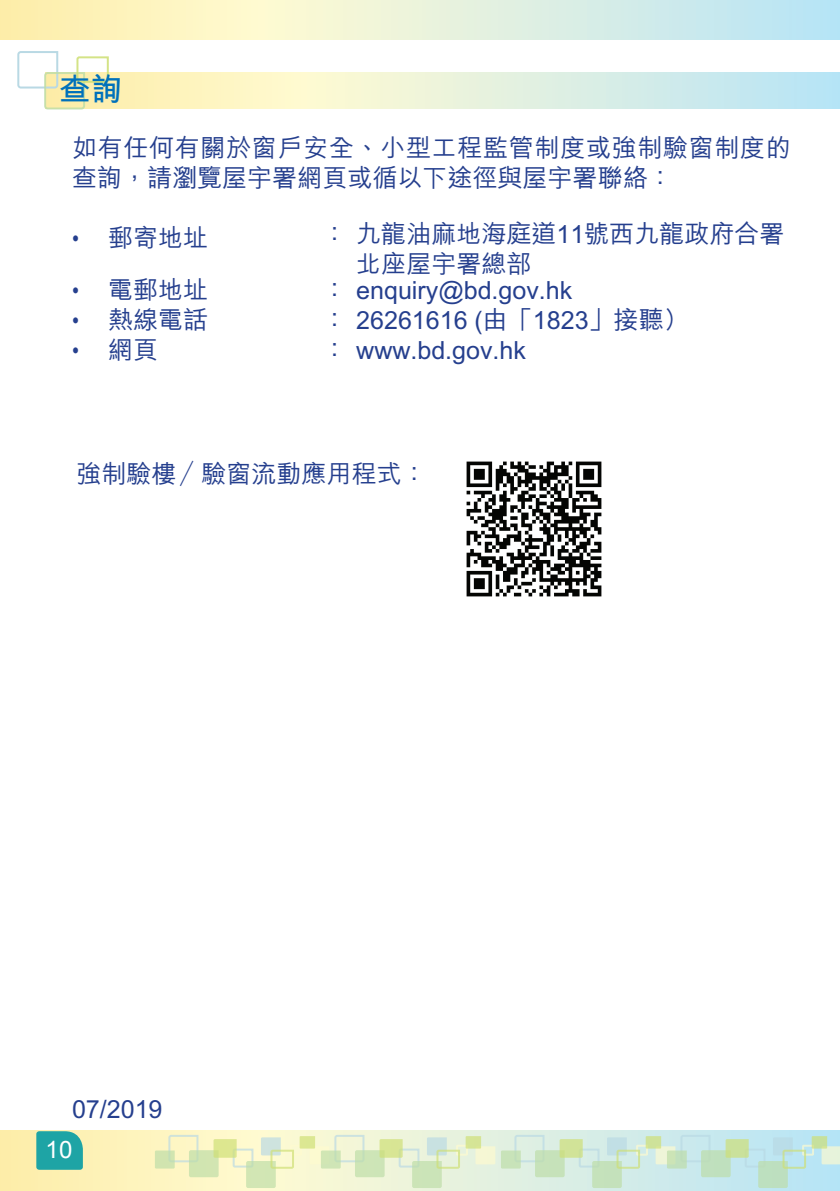
<style>
.page{position:relative;width:840px;height:1191px;background:#fff}
.page>*{position:absolute;margin:0;border:0;box-sizing:border-box;transform-origin:0 0}
.t1{font:700 32px "M Hei HK";color:#0071bb}
.t2{font:500 25px/30px "M Hei HK";color:#253f8e}
.t3{font:500 25px/30px "M Hei HK";letter-spacing:.025em;color:#253f8e}
.t4{font:24px "Arial";color:#fff}
.s1{font-family:"Arial Narrow";font-weight:400;font-size:24px}
</style>
<div class="page">
<div style="left:0;top:1131px;width:839px;height:60px;background:linear-gradient(to right,#fff7b3,#c0e9fc)"></div>
<div style="left:0;top:0;width:839px;height:40px;background:linear-gradient(to right,#fff8b4,#bee9fc)"></div>
<svg style="left:36px;top:1131px;width:47px;height:38px;background:#29a8a5"></svg>
<svg style="left:155px;top:1133px;width:684px;height:55px;background:#d9ebd1"></svg>
<div style="left:45px;top:72px;width:794px;height:36px;background:linear-gradient(to right,#fffbb5,#bde7fa)"></div>
<svg style="left:17px;top:51px;width:93px;height:59px"></svg>
<img style="left:466px;top:461px;width:136px;height:136px">
<h2 class="t1" style="left:59px;top:66px;width:65px">查詢</h2>
<p class="t3" style="left:72px;top:131px;width:720px">如有任何有關於窗戶安全、小型工程監管制度或強制驗窗制度的查詢，請瀏覽屋宇署網頁或循以下途徑與屋宇署聯絡：</p>
<p class="t2" style="left:72px;top:221px;width:137px"><span class="s1">•</span> 郵寄地址</p>
<p class="t2" style="left:356px;top:217px;width:429px;text-indent:-34px">：九龍油麻地海庭道11號西九龍政府合署北座屋宇署總部</p>
<p class="t2" style="left:72px;top:273px;width:137px"><span class="s1">•</span> 電郵地址</p>
<p class="t2" style="left:322px;top:273px;width:251px">： enquiry@bd.gov.hk</p>
<p class="t2" style="left:72px;top:303px;width:137px"><span class="s1">•</span> 熱線電話</p>
<p class="t2" style="left:322px;top:303px;width:368px">： 26261616 (由「1823」接聽）</p>
<p class="t2" style="left:72px;top:333px;width:87px"><span class="s1">•</span> 網頁</p>
<p class="t2" style="left:322px;top:333px;width:205px">： www.bd.gov.hk</p>
<p class="t2" style="left:76px;top:457px;width:351px">強制驗樓／驗窗流動應用程式：</p>
<p class="t2" style="left:72px;top:1091px;width:92px">07/2019</p>
<p class="t4" style="left:46px;top:1133px;width:28px">10</p>
</div>
